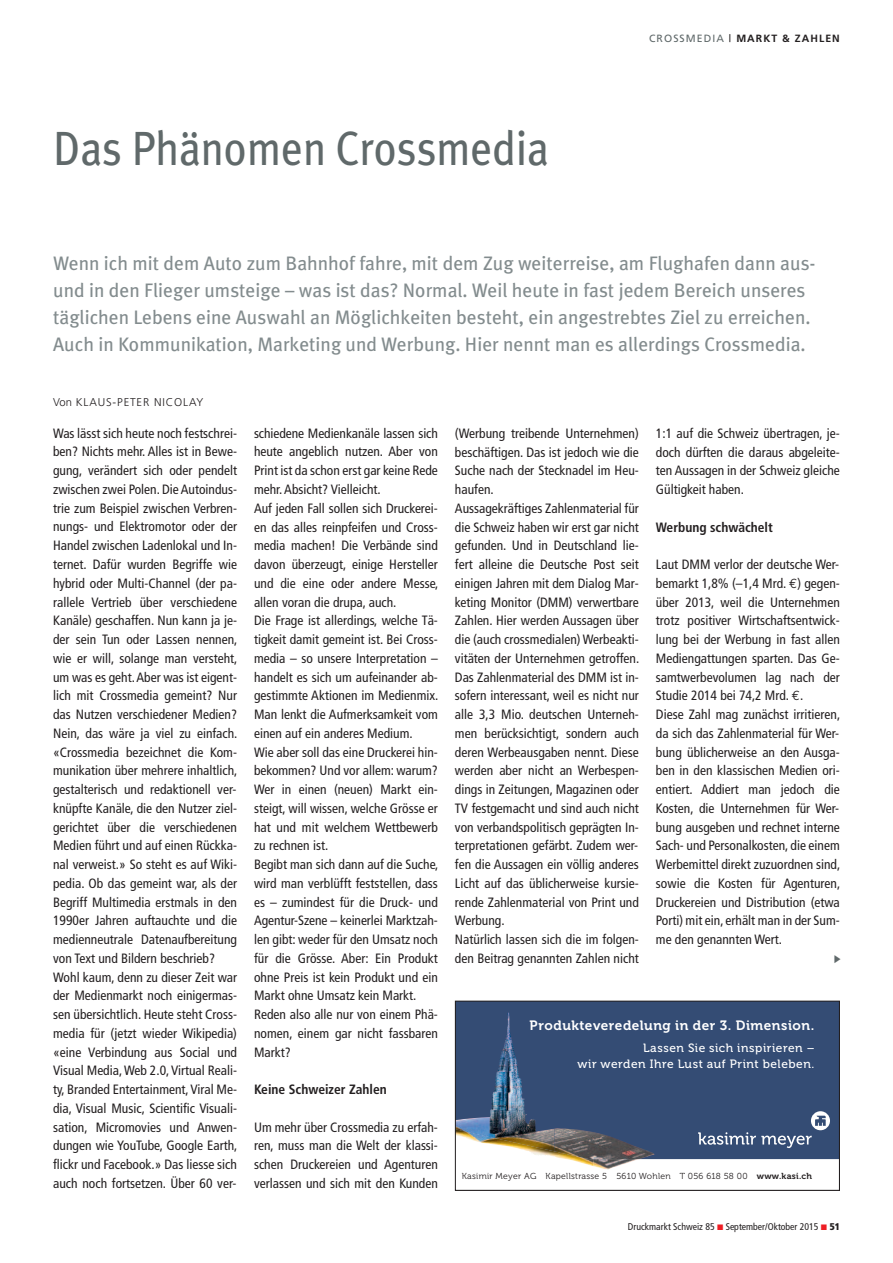
<style>
.page{position:relative;width:893px;height:1263px;background:#fff}
.page>*{position:absolute;margin:0;border:0;box-sizing:border-box;transform-origin:0 0}
.t1{font:48px "Meta Plus";color:#60696a;scale:.9 1}
.t2{font:19.5px/27px "Meta Plus";color:#838c8e}
.t3{font:condensed 13.5px/18.8px "Frutiger";color:#231f20}
.t4{font:700 condensed 13.5px "Frutiger";color:#231f20}
.t5{font:13.5px "Museo 700";letter-spacing:.035em;color:#fff}
.t6{font:12px/16.5px "Museo 500";letter-spacing:.04em;color:#fff;text-align:right}
.t7{font:300 11.25px "Frutiger";letter-spacing:.075em;color:#231f20}
.t8{font:700 10.5px "Frutiger";letter-spacing:.1em;color:#231f20}
.t9{font:condensed 9.75px "Frutiger";color:#231f20}
.t10{font:8.7px "Museo 300";letter-spacing:.03em;color:#231f20}
.s1{font-weight:400;color:#60696a}
.s2{font-weight:400}
.s3{font-family:"Euro Mono";font-stretch:normal}
.s4{font-family:"Museo 700"}
.s5{font-weight:900}
</style>
<div class="page">
<svg style="left:457px;top:1003px;width:381px;height:167px;background:#4c6080"></svg>
<div style="left:455px;top:1001px;width:385px;height:190px;border:1px solid #231f20"></div>
<h1 class="t1" style="left:53px;top:121px;width:552px">Das Phänomen Crossmedia</h1>
<p class="t8" style="left:649px;top:34px;width:192px"><span class="s1">CROSSMEDIA</span> <span class="s2">|</span> MARKT &amp; ZAHLEN</p>
<p class="t2" style="left:53px;top:250px;width:764px">Wenn ich mit dem Auto zum Bahnhof fahre, mit dem Zug weiterreise, am Flughafen dann aus&shy;und in den Flieger umsteige – was ist das? Normal. Weil heute in fast jedem Bereich unseres täglichen Lebens eine Auswahl an Möglichkeiten besteht, ein angestrebtes Ziel zu erreichen.<br>Auch in Kommunikation, Marketing und Werbung. Hier nennt man es allerdings Crossmedia.</p>
<p class="t7" style="left:53px;top:398px;width:152px">Von KLAUS-PETER NICOLAY</p>
<p class="t3" style="left:53px;top:425px;width:186px">Was lässt sich heute noch festschrei&shy;ben? Nichts mehr. Alles ist in Bewe&shy;gung, verändert sich oder pendelt zwischen zwei Polen. DieAutoindus&shy;trie zum Beispiel zwischen Verbren&shy;nungs- und Elektromotor oder der Handel zwischen Ladenlokal und In&shy;ternet. Dafür wurden Begriffe wie hybrid oder Multi-Channel (der pa&shy;rallele Vertrieb über verschiedene Kanäle) geschaffen. Nun kann ja je&shy;der sein Tun oder Lassen nennen, wie er will, solange man versteht, um was es geht.Aber was ist eigent&shy;lich mit Crossmedia gemeint? Nur das Nutzen verschiedener Medien?<br>Nein, das wäre ja viel zu einfach. «Crossmedia bezeichnet die Kom&shy;munikation über mehrere inhaltlich, gestalterisch und redaktionell ver&shy;knüpfte Kanäle, die den Nutzer ziel&shy;gerichtet über die verschiedenen Medien führt und auf einen Rückka&shy;nal verweist.» So steht es auf Wiki&shy;pedia. Ob das gemeint war, als der Begriff Multimedia erstmals in den 1990er Jahren auftauchte und die medienneutrale Datenaufbereitung von Text und Bildern beschrieb?<br>Wohl kaum, denn zu dieser Zeit war der Medienmarkt noch einigermas&shy;sen übersichtlich. Heute steht Cross&shy;media für (jetzt wieder Wikipedia) «eine Verbindung aus Social und Visual Media,Web 2.0,Virtual Reali&shy;ty, Branded Entertainment,Viral Me&shy;dia, Visual Music, Scientific Visuali&shy;sation, Micromovies und Anwen&shy;dungen wie YouTube, Google Earth, flickr und Facebook.» Das liesse sich auch noch fortsetzen. Über 60 ver-</p>
<p class="t3" style="left:254px;top:425px;width:186px">schiedene Medienkanäle lassen sich heute angeblich nutzen. Aber von<br>Print ist da schon erst gar keine Rede mehr. Absicht? Vielleicht.<br>Auf jeden Fall sollen sich Druckerei&shy;en das alles reinpfeifen und Cross&shy;media machen! Die Verbände sind davon überzeugt, einige Hersteller und die eine oder andere Messe, allen voran die drupa, auch.<br>Die Frage ist allerdings, welche Tä&shy;tigkeit damit gemeint ist. Bei Cross&shy;media – so unsere Interpretation – handelt es sich um aufeinander ab&shy;gestimmte Aktionen im Medienmix.<br>Man lenkt die Aufmerksamkeit vom einen auf ein anderes Medium.<br>Wie aber soll das eine Druckerei hin&shy;bekommen? Und vor allem: warum?<br>Wer in einen (neuen) Markt ein&shy;steigt, will wissen, welche Grösse er hat und mit welchem Wettbewerb zu rechnen ist.<br>Begibt man sich dann auf die Suche, wird man verblüfft feststellen, dass es – zumindest für die Druck- und<br>Agentur-Szene – keinerlei Marktzah&shy;len gibt: weder für den Umsatz noch für die Grösse. Aber: Ein Produkt ohne Preis ist kein Produkt und ein<br>Markt ohne Umsatz kein Markt.<br>Reden also alle nur von einem Phä&shy;nomen, einem gar nicht fassbaren<br>Markt?</p>
<p class="t4" style="left:254px;top:1084px;width:134px">Keine Schweizer Zahlen</p>
<p class="t3" style="left:254px;top:1118px;width:185px;text-align:justify">Um mehr über Crossmedia zu erfah&shy;ren, muss man die Welt der klassi&shy;schen Druckereien und Agenturen verlassen und sich mit den Kunden</p>
<p class="t3" style="left:455px;top:425px;width:186px">(Werbung treibende Unternehmen) beschäftigen. Das ist jedoch wie die Suche nach der Stecknadel im Heu&shy;haufen.<br>Aussagekräftiges Zahlenmaterial für die Schweiz haben wir erst gar nicht gefunden. Und in Deutschland lie&shy;fert alleine die Deutsche Post seit einigen Jahren mit dem Dialog Mar&shy;keting Monitor (DMM) verwertbare Zahlen. Hier werden Aussagen über die (auch crossmedialen)Werbeakti&shy;vitäten der Unternehmen getroffen.<br>Das Zahlenmaterial des DMM ist in&shy;sofern interessant, weil es nicht nur alle 3,3 Mio. deutschen Unterneh&shy;men berücksichtigt, sondern auch deren Werbeausgaben nennt. Diese werden aber nicht an Werbespen&shy;dings in Zeitungen, Magazinen oder TV festgemacht und sind auch nicht von verbandspolitisch geprägten In&shy;terpretationen gefärbt. Zudem wer&shy;fen die Aussagen ein völlig anderes Licht auf das üblicherweise kursie&shy;rende Zahlenmaterial von Print und Werbung.<br>Natürlich lassen sich die im folgen&shy;den Beitrag genannten Zahlen nicht</p>
<p class="t3" style="left:656px;top:425px;width:185px;text-align:justify">1:1 auf die Schweiz übertragen, je&shy;doch dürften die daraus abgeleite&shy;ten Aussagen in der Schweiz gleiche Gültigkeit haben.</p>
<p class="t4" style="left:656px;top:521px;width:118px">Werbung schwächelt</p>
<p class="t3" style="left:656px;top:556px;width:186px">Laut DMM verlor der deutsche Wer&shy;bemarkt 1,8% (–1,4 Mrd. <span class="s3">€</span>) gegen&shy;über 2013, weil die Unternehmen trotz positiver Wirtschaftsentwick&shy;lung bei der Werbung in fast allen Mediengattungen sparten. Das Ge&shy;samtwerbevolumen lag nach der Studie 2014 bei 74,2 Mrd. <span class="s3">€</span>.<br>Diese Zahl mag zunächst irritieren, da sich das Zahlenmaterial für Wer&shy;bung üblicherweise an den Ausga&shy;ben in den klassischen Medien ori&shy;entiert. Addiert man jedoch die Kosten, die Unternehmen für Wer&shy;bung ausgeben und rechnet interne Sach- und Personalkosten, die einem Werbemittel direkt zuzuordnen sind, sowie die Kosten für Agenturen, Druckereien und Distribution (etwa Porti) mit ein, erhält man in der Sum&shy;me den genannten Wert.</p>
<p class="t5" style="left:530px;top:1020px;width:286px">Produkteveredelung in der 3. Dimension.</p>
<p class="t6" style="left:577px;top:1040px;width:239px">Lassen Sie sich inspirieren –<br>wir werden Ihre Lust auf Print beleben.</p>
<p class="t10" style="left:462px;top:1173px;width:352px">Kasimir Meyer AG Kapellstrasse 5 5610 Wohlen T 056 618 58 00 <span class="s4">www.kasi.ch</span></p>
<p class="t9" style="left:628px;top:1222px;width:213px">Druckmarkt Schweiz 85 September/Oktober 2015 <span class="s5">51</span></p>
</div>
